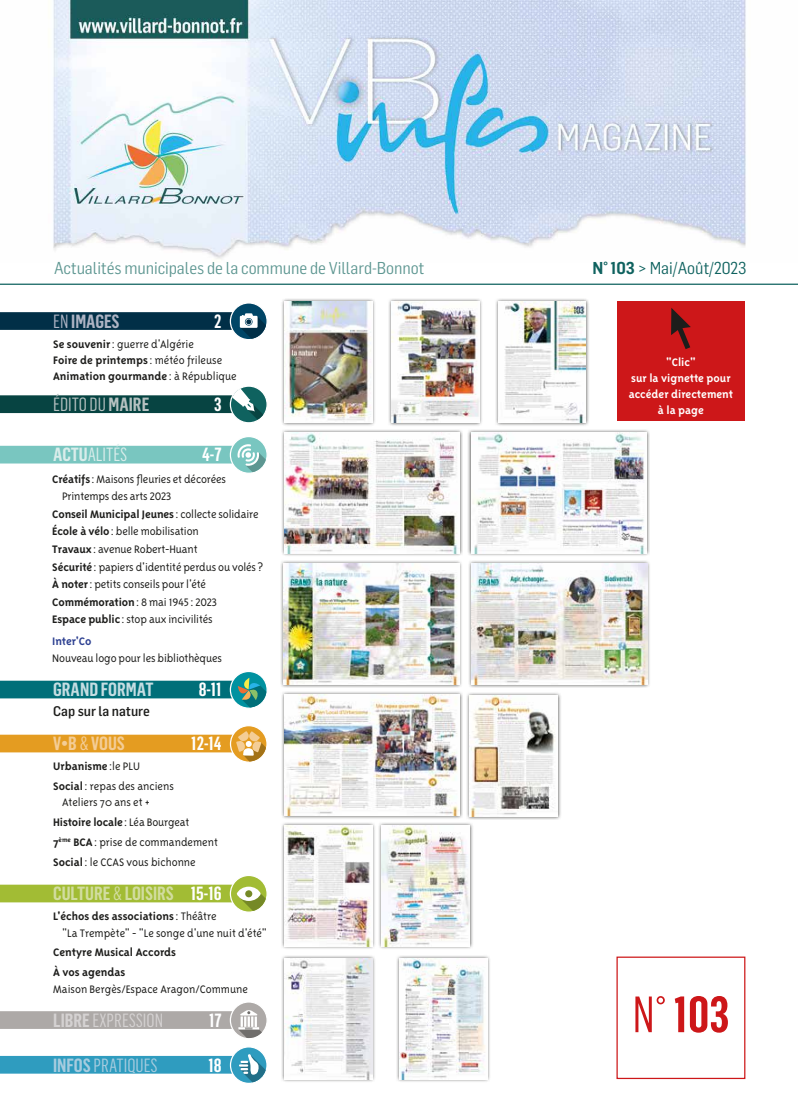
<style>
.page{position:relative;width:798px;height:1099px;background:#fff}
.page>*{position:absolute;margin:0;border:0;box-sizing:border-box;transform-origin:0 0}
.t1{font:600 50px "Flama Condensed";color:#cd1719}
.t2{font:600 18.75px "Flama Condensed";color:#d2dda0}
.t3{font:600 18.75px "Flama Condensed";color:#fff}
.t4{font:18.75px "Flama Condensed";color:#d5d2d2}
.t5{font:18.75px "Flama Condensed";color:#a7ccdf}
.t6{font:18.75px "Flama Condensed";color:#b7c2c2}
.t7{font:600 18.75px "Flama Condensed";color:#c5dde2}
.t8{font:18.75px "Flama Condensed";color:#daedeb}
.t9{font:600 18.75px "Flama Condensed";color:#aeb4c4}
.t10{font:600 18.75px "Flama Condensed";color:#f4cd96}
.t11{font:16.88px "Flama Semicondensed";letter-spacing:-.005em;color:#5d9691}
.t12{font:16.88px "Flama Semicondensed";letter-spacing:-.005em;color:#0f625f}
.t13{font:500 13.75px "Flama Semicondensed";color:#1d1d1b}
.t14{font:300 12.5px/19.9px "Triplex Sans OT";letter-spacing:-.01em;color:#1d1d1b}
.t15{font:700 12.5px/16.4px "Triplex Sans OT";color:#1d1d1b}
.t16{font:700 12.5px/16px "Triplex Sans OT";color:#fff;text-align:center}
.t17{font:700 12.5px "Triplex Sans OT";letter-spacing:-.01em;color:#2e4192}
.s1{font-weight:600}
.s2{font-weight:400}
.s3{font-weight:300}
.s4{font-weight:700}
.s5{color:#fff}
</style>
<div class="page">
<div style="left:617px;top:301px;width:127px;height:120px;background:#cd1719"></div>
<svg style="left:671px;top:308px;width:19px;height:41px"></svg>
<div style="left:280px;top:298px;width:96px;height:128px;background:#1d1d1b;opacity:.75"></div>
<img style="left:284px;top:302px;width:88px;height:120px">
<div style="left:387px;top:298px;width:96px;height:128px;background:#1d1d1b;opacity:.75"></div>
<img style="left:391px;top:302px;width:88px;height:121px">
<div style="left:494px;top:298px;width:95px;height:128px;background:#1d1d1b;opacity:.75"></div>
<img style="left:498px;top:302px;width:87px;height:121px">
<div style="left:280px;top:559px;width:182px;height:129px;background:#1d1d1b;opacity:.75"></div>
<img style="left:283px;top:563px;width:176px;height:121px">
<div style="left:467px;top:559px;width:183px;height:129px;background:#1d1d1b;opacity:.75"></div>
<img style="left:471px;top:563px;width:175px;height:121px">
<div style="left:280px;top:428px;width:183px;height:129px;background:#1d1d1b;opacity:.75"></div>
<img style="left:284px;top:432px;width:175px;height:121px">
<div style="left:280px;top:691px;width:183px;height:128px;background:#1d1d1b;opacity:.75"></div>
<img style="left:284px;top:695px;width:175px;height:120px">
<div style="left:467px;top:428px;width:182px;height:129px;background:#1d1d1b;opacity:.75"></div>
<img style="left:471px;top:432px;width:175px;height:121px">
<div style="left:280px;top:954px;width:96px;height:128px;background:#1d1d1b;opacity:.75"></div>
<img style="left:284px;top:958px;width:88px;height:120px">
<div style="left:395px;top:954px;width:96px;height:128px;background:#1d1d1b;opacity:.75"></div>
<img style="left:399px;top:958px;width:88px;height:120px">
<div style="left:280px;top:821px;width:96px;height:128px;background:#1d1d1b;opacity:.75"></div>
<img style="left:284px;top:825px;width:88px;height:121px">
<div style="left:466px;top:691px;width:95px;height:128px;background:#1d1d1b;opacity:.75"></div>
<img style="left:469px;top:695px;width:88px;height:121px">
<div style="left:378px;top:821px;width:95px;height:128px;background:#1d1d1b;opacity:.75"></div>
<img style="left:382px;top:825px;width:87px;height:121px">
<div style="left:616px;top:956px;width:129px;height:122px;border:1px solid #cd1719"></div>
<svg style="left:0;top:0;width:797px;height:285px"></svg>
<div style="left:0;top:312px;width:248px;height:18px;background:#012f47"></div>
<div style="left:0;top:395px;width:248px;height:18px;background:#074442"></div>
<div style="left:0;top:446px;width:248px;height:17px;background:#79c6c0"></div>
<div style="left:0;top:680px;width:248px;height:18px;background:#006f79"></div>
<div style="left:0;top:734px;width:248px;height:18px;background:#e49c21"></div>
<div style="left:0;top:884px;width:248px;height:18px;background:#a2bc34"></div>
<div style="left:0;top:1011px;width:248px;height:17px;background:#ada9a7"></div>
<div style="left:0;top:1055px;width:248px;height:18px;background:#2f9cbf"></div>
<svg style="left:230px;top:303px;width:37px;height:36px"></svg>
<div style="left:230px;top:302px;width:38px;height:38px;border:1px solid #fff;border-radius:50%"></div>
<svg style="left:240px;top:313px;width:26px;height:26px"></svg>
<svg style="left:230px;top:386px;width:37px;height:37px"></svg>
<div style="left:230px;top:385px;width:38px;height:38px;border:1px solid #fff;border-radius:50%"></div>
<svg style="left:232px;top:388px;width:31px;height:31px"></svg>
<svg style="left:230px;top:436px;width:37px;height:37px"></svg>
<div style="left:230px;top:436px;width:37px;height:38px;border:1px solid #fff;border-radius:50%"></div>
<svg style="left:237px;top:444px;width:29px;height:28px"></svg>
<svg style="left:230px;top:671px;width:37px;height:37px"></svg>
<div style="left:230px;top:671px;width:37px;height:37px;border:1px solid #fff;border-radius:50%"></div>
<svg style="left:238px;top:677px;width:28px;height:30px"></svg>
<svg style="left:230px;top:725px;width:37px;height:37px"></svg>
<div style="left:230px;top:725px;width:37px;height:37px;border:1px solid #fff;border-radius:50%"></div>
<svg style="left:236px;top:731px;width:30px;height:30px"></svg>
<svg style="left:230px;top:875px;width:37px;height:37px"></svg>
<div style="left:230px;top:874px;width:38px;height:38px;border:1px solid #fff;border-radius:50%"></div>
<svg style="left:237px;top:886px;width:29px;height:25px"></svg>
<svg style="left:230px;top:1001px;width:37px;height:37px"></svg>
<div style="left:230px;top:1001px;width:38px;height:38px;border:1px solid #fff;border-radius:50%"></div>
<svg style="left:238px;top:1009px;width:24px;height:29px"></svg>
<svg style="left:230px;top:1046px;width:37px;height:37px"></svg>
<div style="left:230px;top:1046px;width:37px;height:37px;border:1px solid #fff;border-radius:50%"></div>
<svg style="left:239px;top:1053px;width:26px;height:29px"></svg>
<h3 class="t11" style="left:54px;top:257px;width:372px">Actualités municipales de la commune de Villard-Bonnot</h3>
<h3 class="t12" style="left:592px;top:257px;width:155px"><span class="s1">N°103</span> &gt; Mai/Août/2023</h3>
<h2 class="t9" style="left:53px;top:309px;width:68px"><span class="s2">EN</span> IMAGES</h2>
<h2 class="t3" style="left:214px;top:309px;width:9px">2</h2>
<p class="t15" style="left:53px;top:335px;width:185px">Se souvenir<span class="s3">: guerre d'Algérie<br></span>Foire de printemps<span class="s3">: météo frileuse<br></span>Animation gourmande <span class="s3">: à République</span></p>
<h2 class="t6" style="left:53px;top:392px;width:98px">ÉDITO DU <span class="s1">MAIRE</span></h2>
<h2 class="t3" style="left:214px;top:392px;width:9px">3</h2>
<h2 class="t8" style="left:53px;top:443px;width:75px"><span class="s1">ACTU</span>ALITÉS</h2>
<h2 class="t3" style="left:202px;top:443px;width:21px">4-7</h2>
<p class="t14" style="left:52px;top:469px;width:175px"><span class="s4">Créatifs</span>: Maisons fleuries et décorées</p>
<p class="t14" style="left:62px;top:486px;width:111px">Printemps des arts 2023</p>
<p class="t15" style="left:52px;top:505px;width:207px">Conseil Municipal Jeunes<span class="s3">: collecte solidaire</span></p>
<p class="t14" style="left:52px;top:521px;width:148px"><span class="s4">École à vélo</span>: belle mobilisation</p>
<p class="t14" style="left:52px;top:539px;width:147px"><span class="s4">Travaux</span>: avenue Robert-Huant</p>
<p class="t14" style="left:52px;top:557px;width:212px"><span class="s4">Sécurité</span>: papiers d'identité perdus ou volés?</p>
<p class="t14" style="left:52px;top:574px;width:155px"><span class="s4">À noter</span>: petits conseils pour l'été</p>
<p class="t14" style="left:52px;top:592px;width:166px"><span class="s4">Commémoration</span>: 8 mai 1945 : 2023</p>
<p class="t14" style="left:52px;top:609px;width:162px"><span class="s4">Espace public</span>: stop aux incivilités</p>
<p class="t17" style="left:52px;top:633px;width:40px">Inter'Co</p>
<p class="t14" style="left:52px;top:648px;width:171px">Nouveau logo pour les bibliothèques</p>
<h2 class="t7" style="left:53px;top:677px;width:102px">GRAND FORMAT</h2>
<h2 class="t3" style="left:198px;top:677px;width:24px">8-11</h2>
<p class="t13" style="left:53px;top:702px;width:98px">Cap sur la nature</p>
<h2 class="t10" style="left:53px;top:731px;width:73px">V•B <span class="s2">&amp;</span> VOUS</h2>
<h2 class="t3" style="left:191px;top:731px;width:32px">12-14</h2>
<p class="t14" style="left:53px;top:756px;width:122px"><span class="s4">Urbanisme</span> :le PLU<br><span class="s4">Social</span>: repas des anciens</p>
<p class="t14" style="left:53px;top:792px;width:166px;text-indent:9px">Ateliers 70 ans et +<br><span class="s4">Histoire locale</span>: Léa Bourgeat<br><span class="s4">7</span><sup>ème</sup> <span class="s4">BCA</span>: prise de commandement<br><span class="s4">Social</span>: le CCAS vous bichonne</p>
<h2 class="t2" style="left:53px;top:881px;width:170px">CULTURE <span class="s2">&amp;</span> LOISIRS <span class="s5">15-16</span></h2>
<p class="t14" style="left:62px;top:908px;width:206px;line-height:16.4px;text-indent:-9px"><span class="s4">L'échos des associations</span>: Théâtre<br>"La Trempète" - "Le songe d'une nuit d'été"</p>
<p class="t15" style="left:53px;top:942px;width:124px;line-height:19.9px">Centyre Musical Accords<br>À vos agendas</p>
<p class="t14" style="left:53px;top:978px;width:196px">Maison Bergès/Espace Aragon/Commune</p>
<h2 class="t4" style="left:53px;top:1008px;width:111px"><span class="s1">LIBRE</span> EXPRESSION</h2>
<h2 class="t3" style="left:209px;top:1008px;width:14px">17</h2>
<h2 class="t5" style="left:53px;top:1053px;width:106px"><span class="s1">INFOS</span> PRATIQUES</h2>
<h2 class="t3" style="left:208px;top:1052px;width:15px">18</h2>
<p class="t16" style="left:628px;top:354px;width:106px">"Clic"<br>sur la vignette pour accéder directement à la page</p>
<h1 class="t1" style="left:632px;top:982px;width:99px"><span class="s2">N°</span> 103</h1>
</div>
